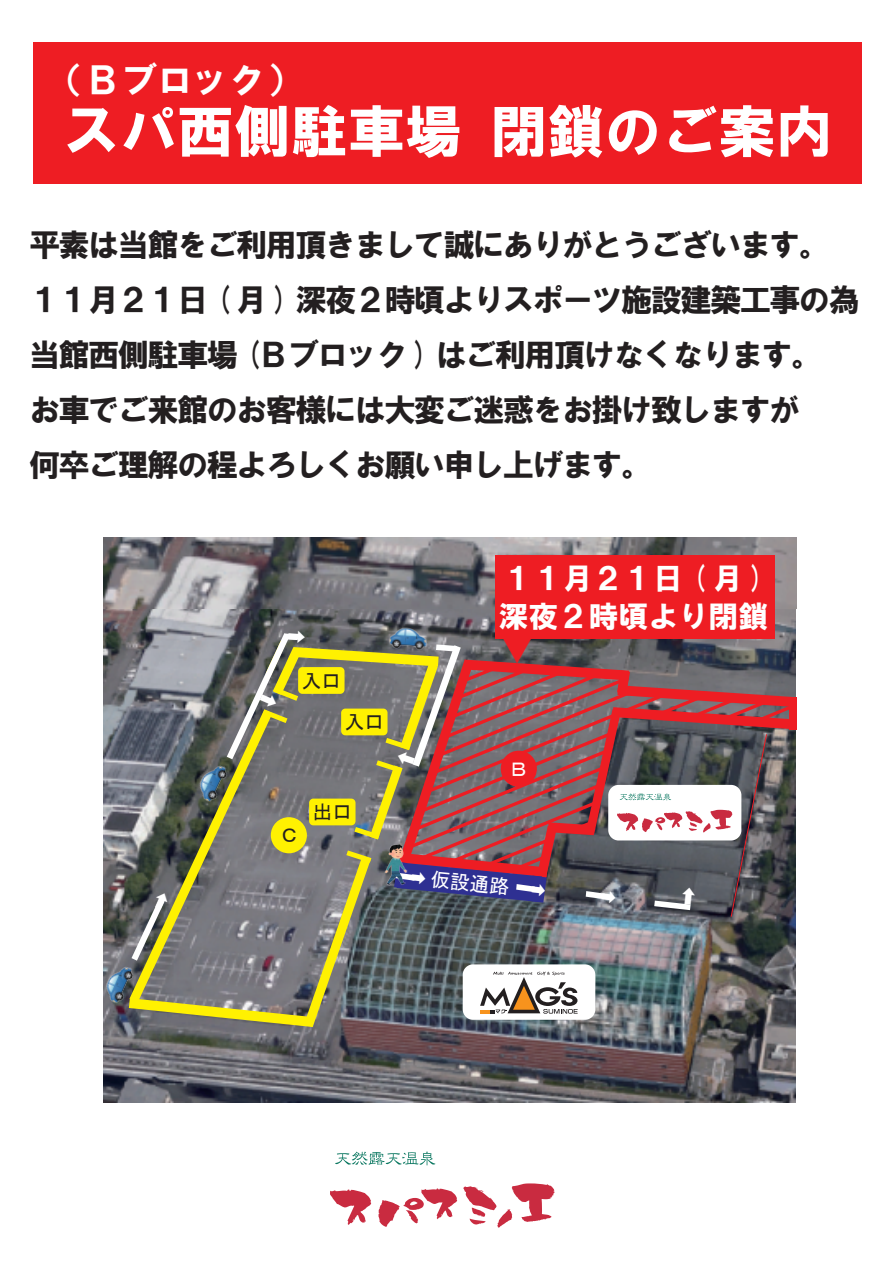
<style>
.page{position:relative;width:893px;height:1263px;background:#fff}
.page>*{position:absolute;margin:0;border:0;box-sizing:border-box;transform-origin:0 0}
.t1{font:57px "HG Soei Kakugothic UB";color:#fff}
.t2{font:36px "HG Soei Kakugothic UB";color:#fff}
.t3{font:33.45px "HG Soei Kakugothic UB";color:#ee1d23}
.t4{font:31.5px/55.2px "HG Soei Kakugothic UB";letter-spacing:-.06em;color:#231f20}
.t5{font:30px/38px "HG Soei Kakugothic UB";color:#fff}
.t6{font:19.65px "MS Gothic";color:#231f20}
.t7{font:19.65px "MS Gothic";color:#fff}
</style>
<div class="page">
<img style="left:103px;top:537px;width:693px;height:566px">
<svg style="left:335px;top:1151px;width:100px;height:14px"></svg>
<svg style="left:330px;top:1189px;width:41px;height:36px"></svg>
<svg style="left:378px;top:1188px;width:79px;height:39px"></svg>
<svg style="left:463px;top:1183px;width:92px;height:44px"></svg>
<div style="left:33px;top:42px;width:828px;height:141px;background:#ee1d23"></div>
<img style="left:103px;top:955px;width:26px;height:55px">
<img style="left:386px;top:616px;width:45px;height:14px">
<div style="left:495px;top:555px;width:279px;height:83px;background:#ee1d23"></div>
<img style="left:129px;top:630px;width:667px;height:397px">
<p class="t2" style="left:49px;top:62px;width:253px">（Ｂブロック）</p>
<h1 class="t1" style="left:63px;top:103px;width:771px">スパ西側駐車場 閉鎖のご案内</h1>
<p class="t4" style="left:29px;top:217px;width:832px">平素は当館をご利用頂きまして誠にありがとうございます。<br>１１月２１日 ( 月 ) 深夜２時頃よりスポーツ施設建築工事の為当館西側駐車場 (Ｂブロック ) はご利用頂けなくなります。お車でご来館のお客様には大変ご迷惑をお掛け致しますが<br>何卒ご理解の程よろしくお願い申し上げます。</p>
<p class="t6" style="left:302px;top:671px;width:41px">入口</p>
<p class="t6" style="left:345px;top:712px;width:41px">入口</p>
<p class="t6" style="left:279px;top:825px;width:21px">Ｃ</p>
<p class="t6" style="left:313px;top:802px;width:41px">出口</p>
<p class="t5" style="left:498px;top:559px;width:271px">１１月２１日 ( 月 )深夜２時頃より閉鎖</p>
<p class="t3" style="left:501px;top:633px;width:35px">▼</p>
<p class="t7" style="left:509px;top:759px;width:21px">Ｂ</p>
<p class="t7" style="left:432px;top:869px;width:80px;rotate:6deg">仮設通路</p>
</div>
